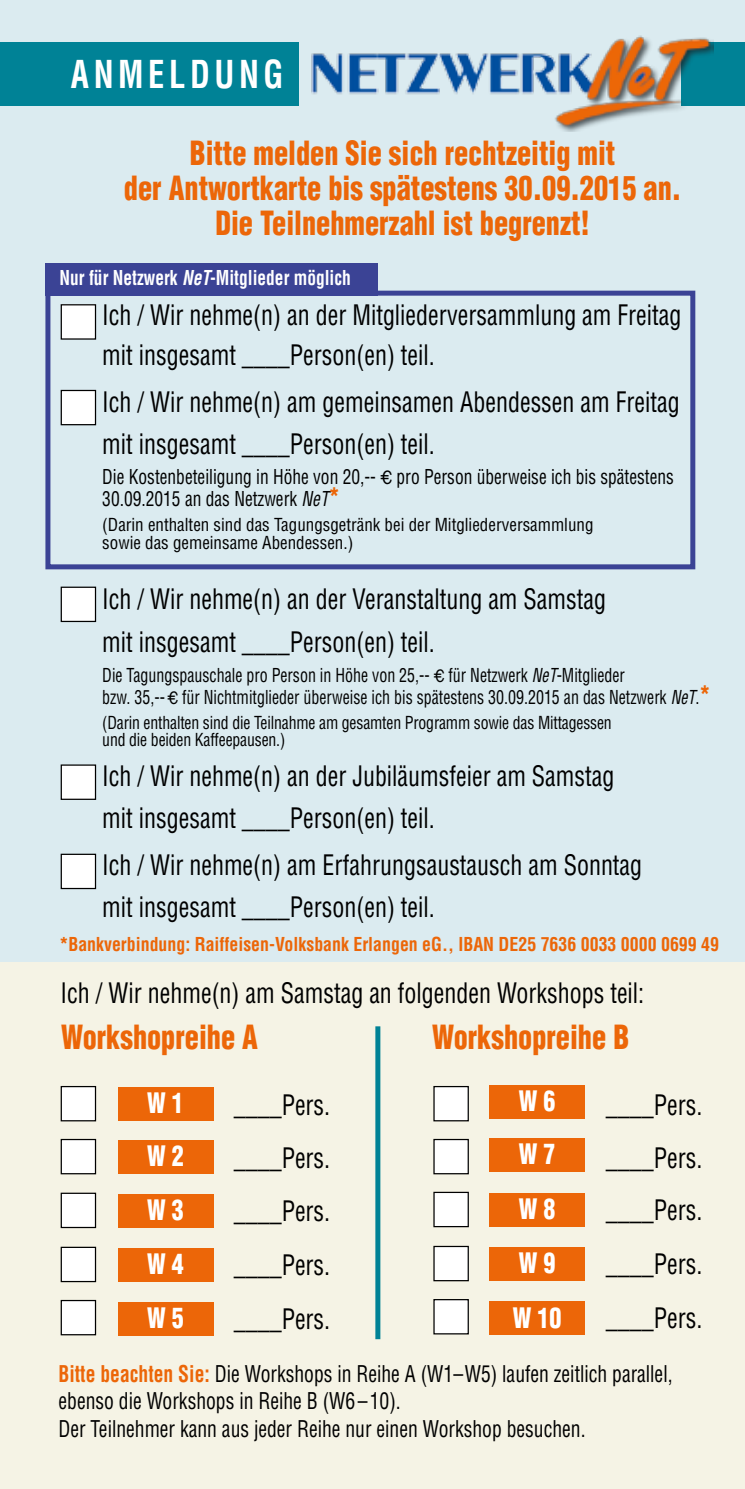
<style>
.page{position:relative;width:745px;height:1489px;background:#fff}
.page>*{position:absolute;margin:0;border:0;box-sizing:border-box;transform-origin:0 0}
.t1{font:700 condensed 37.5px "Helvetica";letter-spacing:.14em;color:#fff;scale:.87 1}
.t2{font:900 condensed 32.5px/35px "Helvetica";color:#ec6608;text-align:center;scale:.87 1}
.t3{font:condensed 27.5px/42.5px "Helvetica";color:#000;scale:.87 1}
.t4{font:900 condensed 27.5px/54.2px "Helvetica";color:#fff;text-align:justify;scale:.87 1}
.t5{font:condensed 22.5px/27.5px "Helvetica";color:#000;scale:.87 1}
.t6{font:condensed 20px/22.5px "Helvetica";color:#000;scale:.87 1}
.t7{font:700 condensed 20px "Helvetica";color:#fff;scale:.87 1}
.t8{font:condensed 18.75px/22.5px "Helvetica";color:#000;scale:.85 1}
.t9{font:700 condensed 18.75px "Helvetica";color:#ec6608;scale:.95 1}
.t10{font:condensed 17.5px/17.5px "Helvetica";letter-spacing:-.005em;color:#000;scale:.9 1}
.t11{font:condensed 17.5px/17.5px "Helvetica";letter-spacing:-.005em;color:#000}
.s1{font-style:italic}
.s2{font-family:"Euro A Logo";font-stretch:normal}
.s3{font-weight:900;font-size:25px;color:#ec6608}
.s4{font-weight:900}
.s5{font-weight:700;color:#ec6608}
</style>
<div class="page">
<div style="left:0;top:0;width:744px;height:1488px;background:#dbebf0"></div>
<div style="left:0;top:43px;width:298px;height:63px;background:#008296"></div>
<div style="left:680px;top:43px;width:64px;height:63px;background:#008296"></div>
<img style="left:311px;top:35px;width:402px;height:96px">
<div style="left:45px;top:290px;width:649px;height:279px;border:5px solid #3b4395"></div>
<div style="left:45px;top:263px;width:333px;height:33px;background:#3b4395"></div>
<div style="left:0;top:962px;width:744px;height:526px;background:#f5f3e5"></div>
<div style="left:61px;top:765px;width:34px;height:34px;background:#fff"></div>
<div style="left:61px;top:764px;width:35px;height:35px;border:1px solid #000"></div>
<div style="left:61px;top:305px;width:34px;height:34px;background:#fff"></div>
<div style="left:61px;top:304px;width:35px;height:35px;border:1px solid #000"></div>
<div style="left:61px;top:587px;width:34px;height:34px;background:#fff"></div>
<div style="left:61px;top:586px;width:35px;height:36px;border:1px solid #000"></div>
<div style="left:61px;top:390px;width:34px;height:34px;background:#fff"></div>
<div style="left:61px;top:390px;width:35px;height:35px;border:1px solid #000"></div>
<div style="left:61px;top:1193px;width:34px;height:34px;background:#fff"></div>
<div style="left:61px;top:1192px;width:35px;height:35px;border:1px solid #000"></div>
<div style="left:61px;top:1247px;width:34px;height:34px;background:#fff"></div>
<div style="left:61px;top:1246px;width:35px;height:35px;border:1px solid #000"></div>
<div style="left:61px;top:1300px;width:34px;height:34px;background:#fff"></div>
<div style="left:61px;top:1299px;width:35px;height:36px;border:1px solid #000"></div>
<div style="left:433px;top:1192px;width:35px;height:34px;background:#fff"></div>
<div style="left:433px;top:1191px;width:35px;height:36px;border:1px solid #000"></div>
<div style="left:433px;top:1246px;width:35px;height:34px;background:#fff"></div>
<div style="left:433px;top:1245px;width:35px;height:36px;border:1px solid #000"></div>
<div style="left:433px;top:1299px;width:35px;height:34px;background:#fff"></div>
<div style="left:433px;top:1298px;width:35px;height:36px;border:1px solid #000"></div>
<div style="left:433px;top:1139px;width:35px;height:34px;background:#fff"></div>
<div style="left:433px;top:1138px;width:35px;height:36px;border:1px solid #000"></div>
<div style="left:433px;top:1086px;width:35px;height:34px;background:#fff"></div>
<div style="left:433px;top:1085px;width:35px;height:36px;border:1px solid #000"></div>
<div style="left:61px;top:1139px;width:34px;height:34px;background:#fff"></div>
<div style="left:61px;top:1138px;width:35px;height:36px;border:1px solid #000"></div>
<div style="left:61px;top:1086px;width:34px;height:34px;background:#fff"></div>
<div style="left:61px;top:1085px;width:35px;height:36px;border:1px solid #000"></div>
<div style="left:118px;top:1140px;width:95px;height:33px;background:#ec6608"></div>
<div style="left:118px;top:1087px;width:95px;height:33px;background:#ec6608"></div>
<div style="left:118px;top:1193px;width:95px;height:34px;background:#ec6608"></div>
<div style="left:118px;top:1247px;width:95px;height:34px;background:#ec6608"></div>
<div style="left:118px;top:1302px;width:95px;height:33px;background:#ec6608"></div>
<div style="left:489px;top:1137px;width:95px;height:34px;background:#ec6608"></div>
<div style="left:489px;top:1084px;width:95px;height:34px;background:#ec6608"></div>
<div style="left:489px;top:1192px;width:95px;height:34px;background:#ec6608"></div>
<div style="left:489px;top:1246px;width:95px;height:34px;background:#ec6608"></div>
<div style="left:489px;top:1301px;width:95px;height:33px;background:#ec6608"></div>
<div style="left:375px;top:1026px;width:5px;height:312px;background:#008296"></div>
<div style="left:61px;top:854px;width:34px;height:34px;background:#fff"></div>
<div style="left:61px;top:853px;width:35px;height:36px;border:1px solid #000"></div>
<h1 class="t1" style="left:71px;top:51px;width:246px">ANMELDUNG</h1>
<p class="t2" style="left:124px;top:135px;width:641px">Bitte melden Sie sich rechtzeitig mit<br>der Antwortkarte bis spätestens 30.09.2015 an.<br>Die Teilnehmerzahl ist begrenzt!</p>
<p class="t7" style="left:60px;top:265px;width:336px">Nur für Netzwerk <span class="s1">NeT</span>-Mitglieder möglich</p>
<p class="t3" style="left:102px;top:295px;width:666px;line-height:39.5px">Ich / Wir nehme(n) an der Mitgliederversammlung am Freitag mit insgesamt ____Person(en) teil.</p>
<p class="t3" style="left:102px;top:380px;width:664px">Ich / Wir nehme(n) am gemeinsamen Abendessen am Freitag mit insgesamt ____Person(en) teil.</p>
<p class="t6" style="left:102px;top:465px;width:658px">Die Kostenbeteiligung in Höhe von 20,-- <span class="s2">E</span> pro Person überweise ich bis spätestens<br>30.09.2015 an das Netzwerk <span class="s1">NeT</span><span class="s3">*</span></p>
<p class="t11" style="left:102px;top:515px;width:492px">(Darin enthalten sind das Tagungsgetränk bei der Mitgliederversammlung sowie das gemeinsame Abendessen.)</p>
<p class="t3" style="left:102px;top:577px;width:580px">Ich / Wir nehme(n) an der Veranstaltung am Samstag mit insgesamt ____Person(en) teil.</p>
<p class="t8" style="left:102px;top:663px;width:716px">Die Tagungspauschale pro Person in Höhe von 25,-- <span class="s2">E</span> für Netzwerk <span class="s1">NeT</span>-Mitglieder<br>bzw. 35,-- <span class="s2">E</span> für Nichtmitglieder überweise ich bis spätestens 30.09.2015 an das Netzwerk <span class="s1">NeT</span>.<span class="s3">*</span></p>
<p class="t10" style="left:102px;top:713px;width:567px">(Darin enthalten sind die Teilnahme am gesamten Programm sowie das Mittagessen und die beiden Kaffeepausen.)</p>
<p class="t3" style="left:102px;top:754px;width:590px">Ich / Wir nehme(n) an der Jubiläumsfeier am Samstag mit insgesamt ____Person(en) teil.</p>
<p class="t3" style="left:102px;top:843px;width:621px">Ich / Wir nehme(n) am Erfahrungsaustausch am Sonntag mit insgesamt ____Person(en) teil.</p>
<p class="t9" style="left:59px;top:933px;width:695px"><span class="s4">*</span>Bankverbindung: Raiffeisen-Volksbank Erlangen eG., IBAN DE25 7636 0033 0000 0699 49</p>
<p class="t3" style="left:61px;top:971px;width:672px">Ich / Wir nehme(n) am Samstag an folgenden Workshops teil:</p>
<p class="t2" style="left:61px;top:1019px;width:228px">Workshopreihe A</p>
<p class="t2" style="left:432px;top:1019px;width:228px">Workshopreihe B</p>
<p class="t4" style="left:147px;top:1075px;width:44px">W 1</p>
<p class="t3" style="left:234px;top:1082px;width:112px">____Pers.</p>
<p class="t4" style="left:518px;top:1073px;width:44px">W 6</p>
<p class="t3" style="left:605px;top:1082px;width:112px">____Pers.</p>
<p class="t4" style="left:147px;top:1128px;width:44px">W 2</p>
<p class="t3" style="left:234px;top:1135px;width:112px">____Pers.</p>
<p class="t4" style="left:518px;top:1126px;width:44px">W 7</p>
<p class="t3" style="left:605px;top:1135px;width:112px">____Pers.</p>
<p class="t4" style="left:147px;top:1181px;width:44px">W 3<br>W 4<br>W 5</p>
<p class="t4" style="left:512px;top:1181px;width:57px;text-align:left">W 8<br>W 9<br>W 10</p>
<p class="t3" style="left:234px;top:1183px;width:112px;line-height:53.5px;text-align:justify">____Pers. ____Pers. ____Pers.</p>
<p class="t3" style="left:605px;top:1182px;width:112px;line-height:53.5px;text-align:justify">____Pers. ____Pers. ____Pers.</p>
<p class="t5" style="left:58px;top:1358px;width:706px"><span class="s5">Bitte beachten Sie:</span> Die Workshops in Reihe A (W1–W5) laufen zeitlich parallel, ebenso die Workshops in Reihe B (W6–10).<br>Der Teilnehmer kann aus jeder Reihe nur einen Workshop besuchen.</p>
</div>
